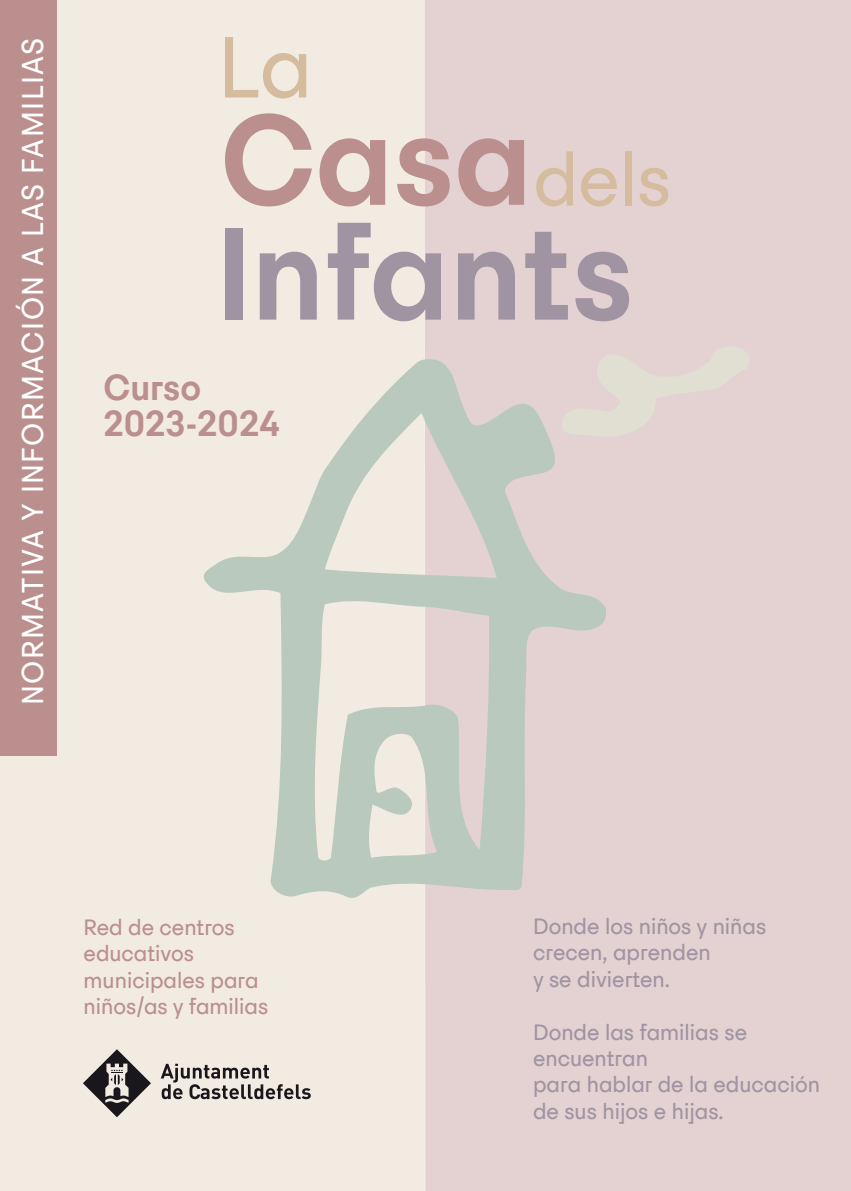
<style>
.page{position:relative;width:851px;height:1191px;background:#fff}
.page>*{position:absolute;margin:0;border:0;box-sizing:border-box;transform-origin:0 0}
.t1{font:500 36px/36px "Steradian Castelldefels";color:#ba8f8d}
.t2{font:30px "Steradian Castelldefels";letter-spacing:.05em;color:#fff}
.t3{font:22px/26.4px "Steradian Castelldefels";color:#a094a3}
.t4{font:22px/26.4px "Steradian Castelldefels";color:#ba8f8d}
</style>
<div class="page">
<div style="left:0;top:0;width:425px;height:1191px;background:#f2ebe2"></div>
<div style="left:425px;top:0;width:425px;height:1191px;background:#e3d2d1"></div>
<svg style="left:161px;top:1063px;width:150px;height:36px;background:#b3aea9"></svg>
<svg style="left:83px;top:1049px;width:68px;height:68px;background:#9f9a96"></svg>
<div style="left:0;top:0;width:56px;height:756px;background:#ba8f8d"></div>
<svg style="left:199px;top:356px;width:408px;height:545px;background:#dad8d0"></svg>
<svg style="left:560px;top:344px;width:191px;height:96px;background:#e1d6d1"></svg>
<svg style="left:225px;top:37px;width:81px;height:62px;background:#e8dbcb"></svg>
<svg style="left:536px;top:151px;width:37px;height:55px;background:#ddc8bb"></svg>
<svg style="left:581px;top:168px;width:35px;height:38px"></svg>
<div style="left:625px;top:151px;width:6px;height:55px;background:#d5bc9e"></div>
<svg style="left:639px;top:168px;width:29px;height:38px"></svg>
<svg style="left:225px;top:113px;width:87px;height:93px;background:#d8c1bb"></svg>
<svg style="left:319px;top:138px;width:66px;height:68px;background:#ceb1ac"></svg>
<svg style="left:397px;top:138px;width:52px;height:68px;background:#ccadaa"></svg>
<svg style="left:458px;top:138px;width:66px;height:68px;background:#c9a7a6"></svg>
<div style="left:225px;top:228px;width:17px;height:92px;background:#a094a3"></div>
<svg style="left:260px;top:252px;width:57px;height:68px;background:#bdb3b9"></svg>
<svg style="left:328px;top:223px;width:113px;height:98px;background:#cac1c3"></svg>
<svg style="left:458px;top:252px;width:57px;height:68px;background:#b8aab3"></svg>
<svg style="left:525px;top:232px;width:43px;height:88px;background:#beb0b8"></svg>
<svg style="left:575px;top:252px;width:54px;height:69px;background:#b9abb4"></svg>
<h2 class="t2" style="left:14px;top:705px;width:669px;rotate:-90deg">NORMATIVA Y INFORMACIÓN A LAS FAMILIAS</h2>
<h1 class="t1" style="left:103px;top:369px;width:178px">Curso<br>2023-2024</h1>
<p class="t4" style="left:84px;top:914px;width:186px">Red de centros educativos municipales para niños/as y familias</p>
<p class="t3" style="left:533px;top:913px;width:235px">Donde los niños y niñas crecen, aprenden<br>y se divierten.</p>
<p class="t3" style="left:533px;top:1018px;width:288px">Donde las familias se encuentran<br>para hablar de la educación de sus hijos e hijas.</p>
</div>
